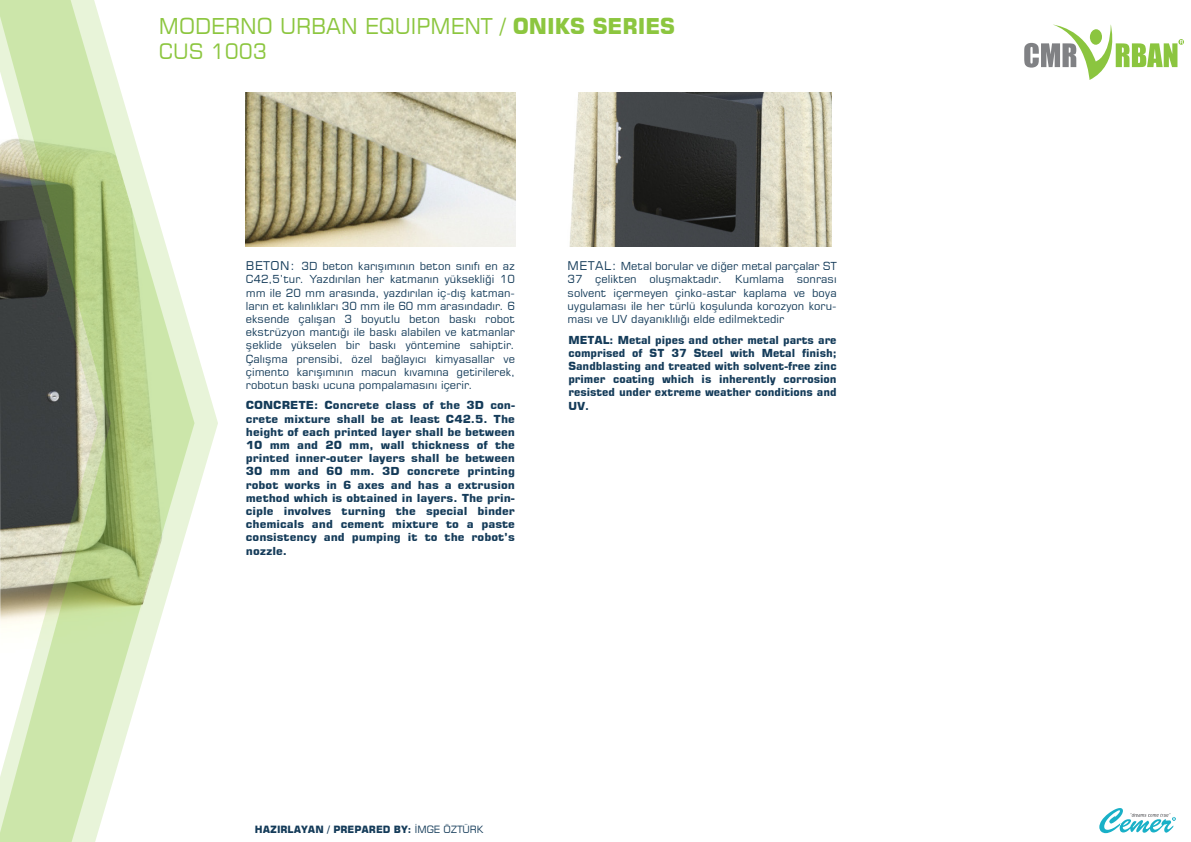
<style>
.page{position:relative;width:1191px;height:842px;background:#fff}
.page>*{position:absolute;margin:0;border:0;box-sizing:border-box;transform-origin:0 0}
.t1{font:21.7px "Square 721 BT";color:#8cc63f}
.t2{font:21px "Square 721 BT";color:#8cc63f}
.t3{font:11px/13.2px "Square 721 BT";color:#143b59;text-align:justify}
.t4{font:700 11px/13.2px "Square 721 BT";color:#143b59;text-align:justify;scale:1.08 1}
.t5{font:700 11px/13.2px "Square 721 BT";color:#143b59;text-align:justify}
.t6{font:700 10px "Square 721 BT";color:#143b59}
.s1{font-weight:700}
.s2{font-size:12px}
.s3{font-weight:400}
</style>
<div class="page">
<svg style="left:194px;top:342px;width:24px;height:162px"></svg>
<svg style="left:0;top:0;width:194px;height:842px"></svg>
<svg style="left:1099px;top:808px;width:76px;height:25px"></svg>
<svg style="left:1024px;top:24px;width:160px;height:56px"></svg>
<img style="left:245px;top:93px;width:271px;height:153px">
<img style="left:569px;top:93px;width:262px;height:153px">
<h1 class="t1" style="left:159px;top:13px;width:518px">MODERNO URBAN EQUIPMENT / <span class="s1">ONIKS SERIES</span></h1>
<h2 class="t2" style="left:159px;top:38px;width:109px">CUS 1003</h2>
<p class="t3" style="left:246px;top:259px;width:271px"><span class="s2">BETON:</span> 3D beton karışımının beton sınıfı en az C42,5’tur. Yazdırılan her katmanın yüksekliği 10 mm ile 20 mm arasında, yazdırılan iç-dış katman&shy;ların et kalınlıkları 30 mm ile 60 mm arasındadır. 6 eksende çalışan 3 boyutlu beton baskı robot ekstrüzyon mantığı ile baskı alabilen ve katmanlar şeklide yükselen bir baskı yöntemine sahiptir.<br>Çalışma prensibi, özel bağlayıcı kimyasallar ve çimento karışımının macun kıvamına getirilerek, robotun baskı ucuna pompalamasını içerir.</p>
<p class="t4" style="left:246px;top:399px;width:251px">CONCRETE: Concrete class of the 3D con&shy;crete mixture shall be at least C42.5. The height of each printed layer shall be between 10 mm and 20 mm, wall thickness of the printed inner-outer layers shall be between 30 mm and 60 mm. 3D concrete printing robot works in 6 axes and has a extrusion method which is obtained in layers. The prin&shy;ciple involves turning the special binder chemicals and cement mixture to a paste consistency and pumping it to the robot’s nozzle.</p>
<p class="t3" style="left:567px;top:259px;width:271px"><span class="s2">METAL:</span> Metal borular ve diğer metal parçalar ST 37 çelikten oluşmaktadır. Kumlama sonrası solvent içermeyen çinko-astar kaplama ve boya uygulaması ile her türlü koşulunda korozyon koru&shy;ması ve UV dayanıklılığı elde edilmektedir</p>
<p class="t5" style="left:568px;top:333px;width:270px">METAL: Metal pipes and other metal parts are comprised of ST 37 Steel with Metal finish; Sandblasting and treated with solvent-free zinc primer coating which is inherently corrosion resisted under extreme weather conditions and UV.</p>
<p class="t6" style="left:255px;top:823px;width:230px">HAZIRLAYAN / PREPARED BY: <span class="s3">İMGE ÖZTÜRK</span></p>
</div>
